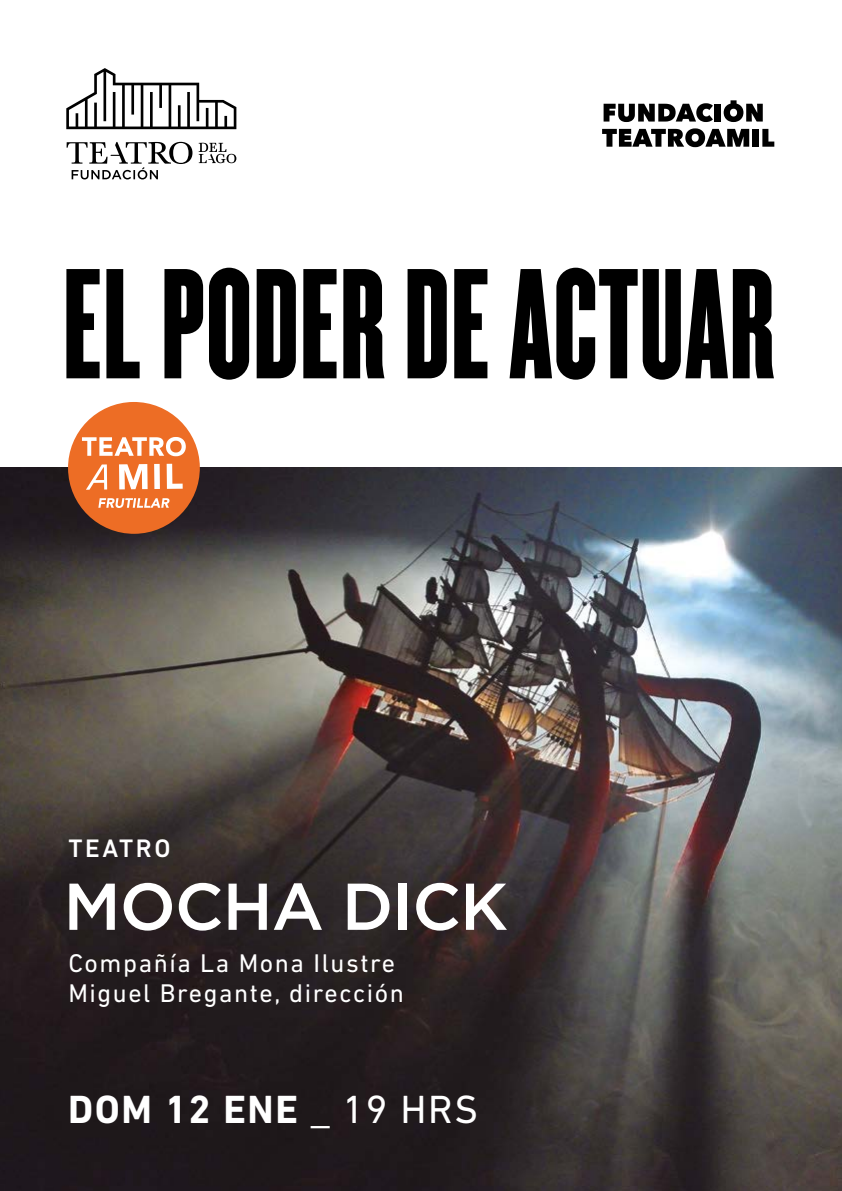
<style>
.page{position:relative;width:842px;height:1191px;background:#fff}
.page>*{position:absolute;margin:0;border:0;box-sizing:border-box;transform-origin:0 0}
.t1{font:500 66px "Gotham";letter-spacing:-.015em;color:#fff}
.t2{font:700 40px "DIN Next LT Pro";letter-spacing:.04em;color:#fff}
.t3{font:26px/30px "DIN Next LT Pro";letter-spacing:.06em;color:#fff}
.t4{font:500 25.8px "DIN Next LT Pro";letter-spacing:.1em;color:#fff}
.s1{font-weight:400}
</style>
<div class="page">
<img style="left:0;top:468px;width:842px;height:723px">
<svg style="left:199px;top:143px;width:37px;height:20px"></svg>
<svg style="left:66px;top:68px;width:170px;height:61px"></svg>
<svg style="left:67px;top:142px;width:125px;height:37px"></svg>
<svg style="left:66px;top:269px;width:34px;height:109px"></svg>
<svg style="left:106px;top:269px;width:34px;height:109px"></svg>
<svg style="left:164px;top:269px;width:39px;height:109px"></svg>
<svg style="left:209px;top:268px;width:40px;height:112px"></svg>
<svg style="left:257px;top:269px;width:39px;height:109px;background:#262626"></svg>
<svg style="left:303px;top:269px;width:34px;height:109px"></svg>
<svg style="left:343px;top:269px;width:41px;height:109px;background:#2c2c2c"></svg>
<svg style="left:408px;top:269px;width:39px;height:109px;background:#262626"></svg>
<svg style="left:454px;top:269px;width:33px;height:109px"></svg>
<svg style="left:510px;top:268px;width:264px;height:112px"></svg>
<svg style="left:68px;top:402px;width:132px;height:132px"></svg>
<svg style="left:604px;top:103px;width:109px;height:19px"></svg>
<div style="left:715px;top:104px;width:6px;height:18px;background:#000"></div>
<svg style="left:602px;top:128px;width:147px;height:19px"></svg>
<div style="left:753px;top:129px;width:6px;height:18px;background:#000"></div>
<svg style="left:762px;top:129px;width:12px;height:18px"></svg>
<svg style="left:724px;top:100px;width:39px;height:22px"></svg>
<p class="t4" style="left:68px;top:833px;width:104px">TEATRO</p>
<h1 class="t1" style="left:63px;top:863px;width:446px">MOCHA DICK</h1>
<p class="t3" style="left:68px;top:947px;width:337px">Compañía La Mona Ilustre<br>Miguel Bregante, dirección</p>
<h2 class="t2" style="left:68px;top:1086px;width:412px">DOM 12 ENE <span class="s1">_ 19 HRS</span></h2>
</div>
